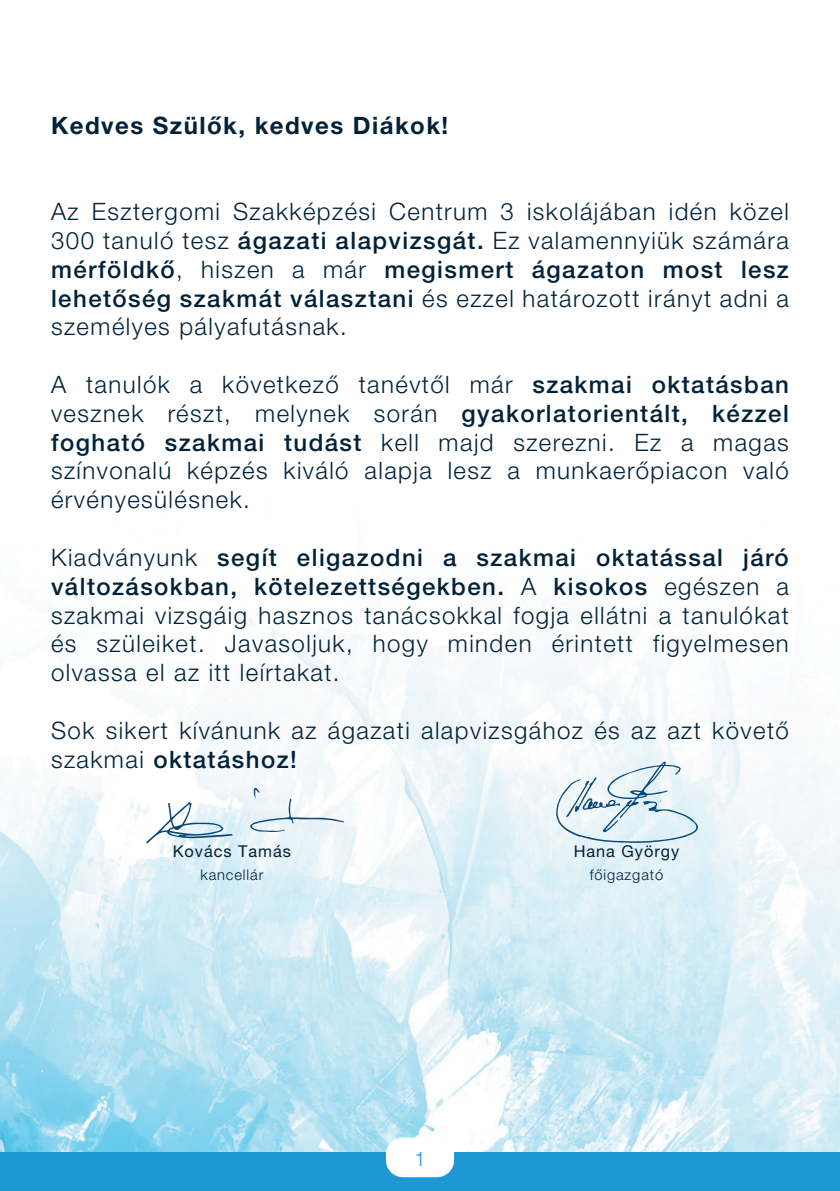
<style>
.page{position:relative;width:840px;height:1191px;background:#fff}
.page>*{position:absolute;margin:0;border:0;box-sizing:border-box;transform-origin:0 0}
.t1{font:300 24px/28.8px "Helvetica Neue LT Pro";letter-spacing:.06em;color:#00223a;text-align:justify}
.t2{font:700 24px "Helvetica Neue LT Pro";letter-spacing:.06em;color:#00223a}
.t3{font:300 20px "Helvetica Neue LT Pro";color:#1e98d5}
.t4{font:16.4px "Helvetica Neue LT Pro";letter-spacing:.06em;color:#00223a}
.t5{font:300 14.6px "Helvetica Neue LT Pro";letter-spacing:.06em;color:#00223a}
.s1{font-weight:500}
</style>
<div class="page">
<img style="left:0;top:619px;width:839px;height:533px">
<svg style="left:555px;top:761px;width:143px;height:82px"></svg>
<div style="left:0;top:1152px;width:839px;height:39px;background:#1e98d5"></div>
<div style="left:386px;top:1137px;width:68px;height:40px;background:#fff;border-radius:17px"></div>
<svg style="left:146px;top:802px;width:86px;height:41px"></svg>
<svg style="left:250px;top:788px;width:94px;height:44px"></svg>
<p class="t2" style="left:51px;top:110px;width:398px">Kedves Szülők, kedves Diákok!</p>
<p class="t1" style="left:51px;top:197px;width:739px">Az Esztergomi Szakképzési Centrum 3 iskolájában idén közel 300 tanuló tesz <span class="s1">ágazati alapvizsgát.</span> Ez valamennyiük számára <span class="s1">mérföldkő</span>, hiszen a már <span class="s1">megismert ágazaton most lesz lehetőség szakmát választani</span> és ezzel határozott irányt adni a személyes pályafutásnak.</p>
<p class="t1" style="left:51px;top:369px;width:739px">A tanulók a következő tanévtől már <span class="s1">szakmai oktatásban </span>vesznek részt, melynek során <span class="s1">gyakorlatorientált, kézzel fogható szakmai tudást</span> kell majd szerezni. Ez a magas színvonalú képzés kiváló alapja lesz a munkaerőpiacon való érvényesülésnek.</p>
<p class="t1" style="left:51px;top:542px;width:739px">Kiadványunk <span class="s1">segít eligazodni a szakmai oktatással járó változásokban, kötelezettségekben.</span> A <span class="s1">kisokos</span> egészen a szakmai vizsgáig hasznos tanácsokkal fogja ellátni a tanulókat és szüleiket. Javasoljuk, hogy minden érintett figyelmesen olvassa el az itt leírtakat.</p>
<p class="t1" style="left:51px;top:715px;width:739px">Sok sikert kívánunk az ágazati alapvizsgához és az azt követő szakmai <span class="s1">oktatáshoz!</span></p>
<p class="t4" style="left:173px;top:841px;width:120px">Kovács Tamás</p>
<p class="t5" style="left:200px;top:865px;width:64px">kancellár</p>
<p class="t3" style="left:414px;top:1146px;width:13px">1</p>
<p class="t4" style="left:573px;top:841px;width:107px">Hana György</p>
<p class="t5" style="left:589px;top:865px;width:75px">főigazgató</p>
</div>
